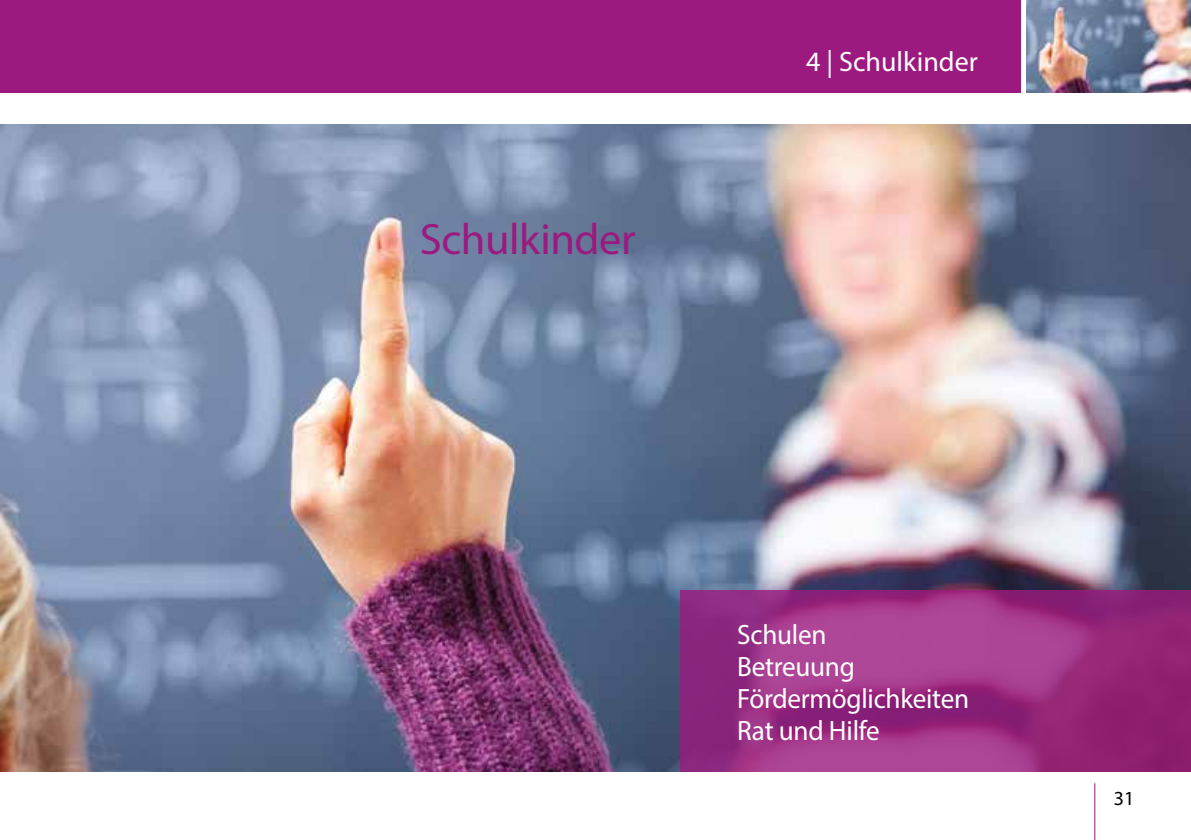
<style>
.page{position:relative;width:1191px;height:840px;background:#fff}
.page>*{position:absolute;margin:0;border:0;box-sizing:border-box;transform-origin:0 0}
.t1{font:44px "Myriad Pro";letter-spacing:-.01em;color:#9c1a7f}
.t2{font:28px/32px "Myriad Pro";letter-spacing:-.01em;color:#fff}
.t3{font:20px "Myriad Pro";color:#000}
</style>
<div class="page">
<hr style="left:1094px;top:782px;width:1px;height:57px;background:#9c1a7f">
<img style="left:0;top:125px;width:1191px;height:646px">
<svg style="left:680px;top:590px;width:511px;height:181px;background:#9a2f82"></svg>
<img style="left:1026px;top:0;width:165px;height:93px">
<div style="left:0;top:0;width:1020px;height:93px;background:#9c1a7f"></div>
<h1 class="t1" style="left:420px;top:212px;width:217px">Schulkinder</h1>
<p class="t2" style="left:806px;top:45px;width:173px">4 | Schulkinder</p>
<p class="t2" style="left:737px;top:617px;width:233px">Schulen<br>Betreuung<br>Fördermöglichkeiten<br>Rat und Hilfe</p>
<p class="t3" style="left:1113px;top:785px;width:22px">31</p>
</div>
